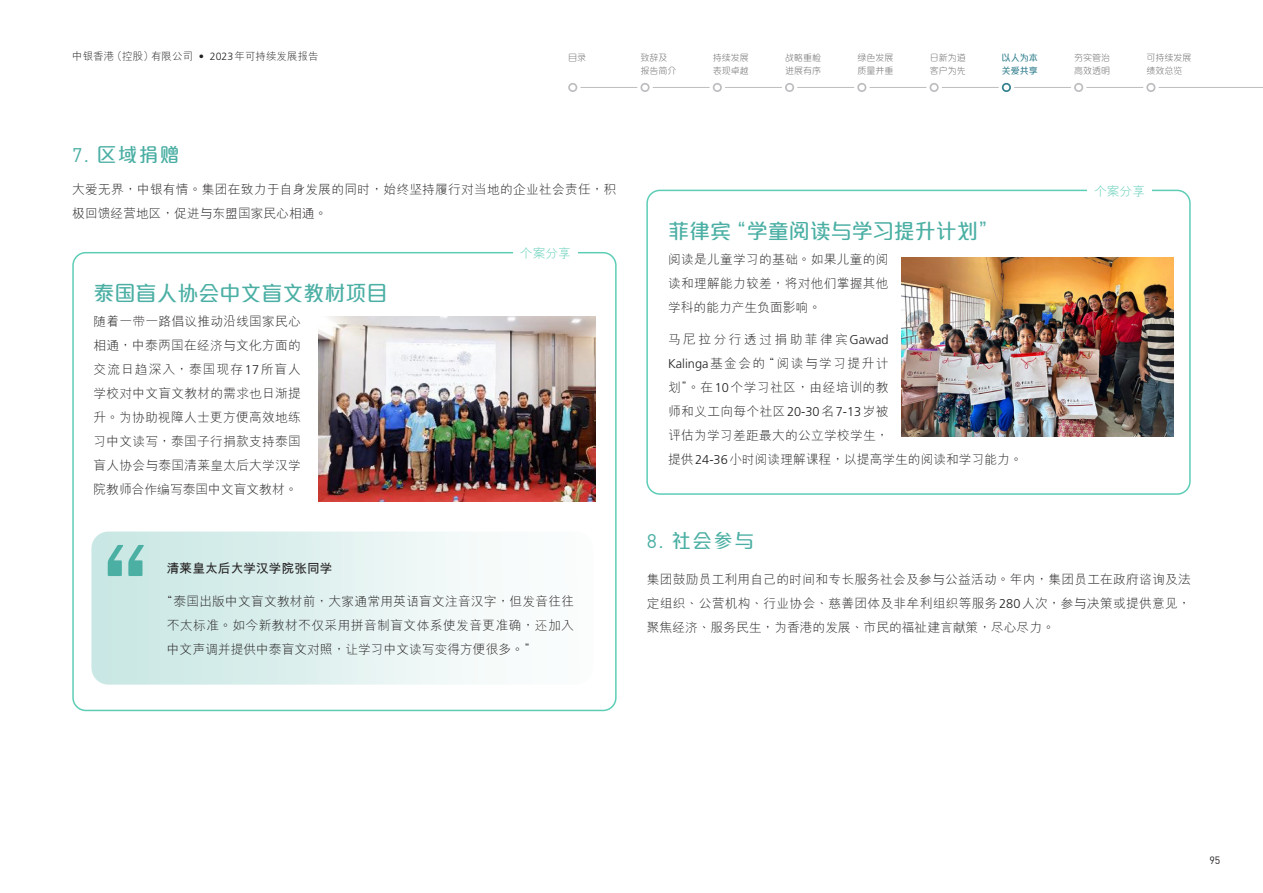
<style>
.page{position:relative;width:1263px;height:893px;background:#fff}
.page>*{position:absolute;margin:0;border:0;box-sizing:border-box;transform-origin:0 0}
.t1{font:500 21px "M Elle HKS";color:#4bafa4}
.t2{font:500 19.5px "M Elle HKS";letter-spacing:.075em;color:#4bafa4}
.t3{font:300 12.75px/24px "M Hei HKS";letter-spacing:.02em;color:#231f20;text-align:justify}
.t4{font:700 12.75px "M Hei HKS";color:#231f20}
.t5{font:300 12.75px "M Hei HKS";color:#5dcdb6}
.t6{font:300 10.5px "M Hei HKS";color:#231f20}
.t7{font:10.5px "DINOT";color:#231f20}
.t8{font:300 9px/12.3px "M Elle HKS";color:#636366}
.t9{font:500 9px/12.3px "M Elle HKS";color:#317f8d}
.s1{font-family:"Frutiger LT Std"}
.s2{font-family:"DINOT";font-weight:400}
</style>
<div class="page">
<div style="left:72px;top:252px;width:545px;height:459px;border:2px solid #5dcdb6;border-radius:13px"></div>
<div style="left:513px;top:245px;width:65px;height:16px;background:#fff"></div>
<div style="left:646px;top:190px;width:545px;height:305px;border:2px solid #5dcdb6;border-radius:13px"></div>
<div style="left:1087px;top:183px;width:65px;height:16px;background:#fff"></div>
<div style="left:91px;top:531px;width:502px;height:154px;background:linear-gradient(to right,#c7e6e3,#fff);border-radius:17px"></div>
<svg style="left:108px;top:545px;width:36px;height:31px"></svg>
<img style="left:901px;top:257px;width:272px;height:179px">
<img style="left:319px;top:317px;width:276px;height:185px">
<hr style="left:581px;top:87px;width:56px;height:1px;background:#bcbdc0">
<hr style="left:725px;top:87px;width:56px;height:1px;background:#bcbdc0">
<hr style="left:1014px;top:87px;width:57px;height:1px;background:#bcbdc0">
<hr style="left:653px;top:87px;width:56px;height:1px;background:#bcbdc0">
<hr style="left:942px;top:87px;width:56px;height:1px;background:#bcbdc0">
<hr style="left:798px;top:87px;width:56px;height:1px;background:#bcbdc0">
<hr style="left:1087px;top:87px;width:56px;height:1px;background:#bcbdc0">
<hr style="left:870px;top:87px;width:56px;height:1px;background:#bcbdc0">
<hr style="left:1159px;top:87px;width:104px;height:1px;background:#bcbdc0">
<svg style="left:1146px;top:83px;width:9px;height:9px"></svg>
<svg style="left:1002px;top:83px;width:9px;height:9px"></svg>
<svg style="left:857px;top:83px;width:9px;height:9px"></svg>
<svg style="left:713px;top:83px;width:9px;height:9px"></svg>
<svg style="left:1074px;top:83px;width:9px;height:9px"></svg>
<svg style="left:929px;top:83px;width:10px;height:9px"></svg>
<svg style="left:785px;top:83px;width:9px;height:9px"></svg>
<svg style="left:640px;top:83px;width:10px;height:9px"></svg>
<svg style="left:568px;top:83px;width:9px;height:9px"></svg>
<p class="t6" style="left:72px;top:49px;width:248px">中銀香港（控股）有限公司 <span class="s1">• 2023</span>年可持續發展報告</p>
<p class="t8" style="left:568px;top:52px;width:19px">目錄</p>
<p class="t8" style="left:640px;top:52px;width:37px">致辭及報告簡介</p>
<p class="t8" style="left:713px;top:52px;width:37px">持續發展表現卓越</p>
<p class="t8" style="left:785px;top:52px;width:37px">戰略重檢進展有序</p>
<p class="t8" style="left:857px;top:52px;width:37px">綠色發展質量並重</p>
<p class="t8" style="left:930px;top:52px;width:37px">日新為道客戶為先</p>
<p class="t9" style="left:1002px;top:51px;width:37px">以人為本關愛共享</p>
<p class="t8" style="left:1074px;top:52px;width:37px">夯實管治高效透明</p>
<p class="t8" style="left:1146px;top:52px;width:46px">可持續發展績效總覽</p>
<h2 class="t2" style="left:72px;top:141px;width:109px"><span class="s2">7.</span> 區域捐贈</h2>
<p class="t3" style="left:72px;top:177px;width:546px">大愛無界，中銀有情。集團在致力於自身發展的同時，始終堅持履行對當地的企業社會責任，積極回饋經營地區，促進與東盟國家民心相通。</p>
<h1 class="t1" style="left:94px;top:279px;width:296px">泰國盲人協會中文盲文教材項目</h1>
<p class="t3" style="left:94px;top:309px;width:209px">隨着一帶一路倡議推動沿線國家民心相通，中泰兩國在經濟與文化方面的交流日趨深入，泰國現存<span class="s1">17</span>所盲人學校對中文盲文教材的需求也日漸提升。為協助視障人士更方便高效地練習中文讀寫，泰國子行捐款支持泰國盲人協會與泰國清萊皇太后大學漢學院教師合作編寫泰國中文盲文教材。</p>
<p class="t5" style="left:520px;top:244px;width:52px">個案分享</p>
<p class="t4" style="left:167px;top:559px;width:167px">清萊皇太后大學漢學院張同學</p>
<p class="t3" style="left:167px;top:589px;width:409px;text-indent:-6px">“泰國出版中文盲文教材前，大家通常用英語盲文注音漢字，但發音往往不太標準。如今新教材不僅採用拼音制盲文體系使發音更準確，還加入中文聲調並提供中泰盲文對照，讓學習中文讀寫變得方便很多。”</p>
<h1 class="t1" style="left:668px;top:216px;width:332px">菲律賓“學童閱讀與學習提升計劃”</h1>
<p class="t3" style="left:668px;top:247px;width:222px">閱讀是兒童學習的基礎。如果兒童的閱讀和理解能力較差，將對他們掌握其他學科的能力產生負面影響。</p>
<p class="t3" style="left:668px;top:327px;width:356px;text-align:left">馬尼拉分行透過捐助菲律賓<span class="s1">Gawad<br>Kalinga</span>基金會的“閱讀與學習提升計<br>劃”。在<span class="s1">10</span>個學習社區，由經培訓的教<br>師和義工向每個社區<span class="s1">20-30</span>名<span class="s1">7-13</span>歲被<br>評估為學習差距最大的公立學校學生，<br>提供<span class="s1">24-36</span>小時閱讀理解課程，以提高學生的閱讀和學習能力。</p>
<p class="t5" style="left:1094px;top:182px;width:52px">個案分享</p>
<h2 class="t2" style="left:647px;top:527px;width:109px"><span class="s2">8.</span> 社會參與</h2>
<p class="t3" style="left:647px;top:567px;width:545px">集團鼓勵員工利用自己的時間和專長服務社會及參與公益活動。年內，集團員工在政府諮詢及法定組織、公營機構、行業協會、慈善團體及非牟利組織等服務<span class="s1">280</span>人次，參與決策或提供意見，聚焦經濟、服務民生，為香港的發展、市民的福祉建言獻策，盡心盡力。</p>
<p class="t7" style="left:1209px;top:852px;width:12px">95</p>
</div>
